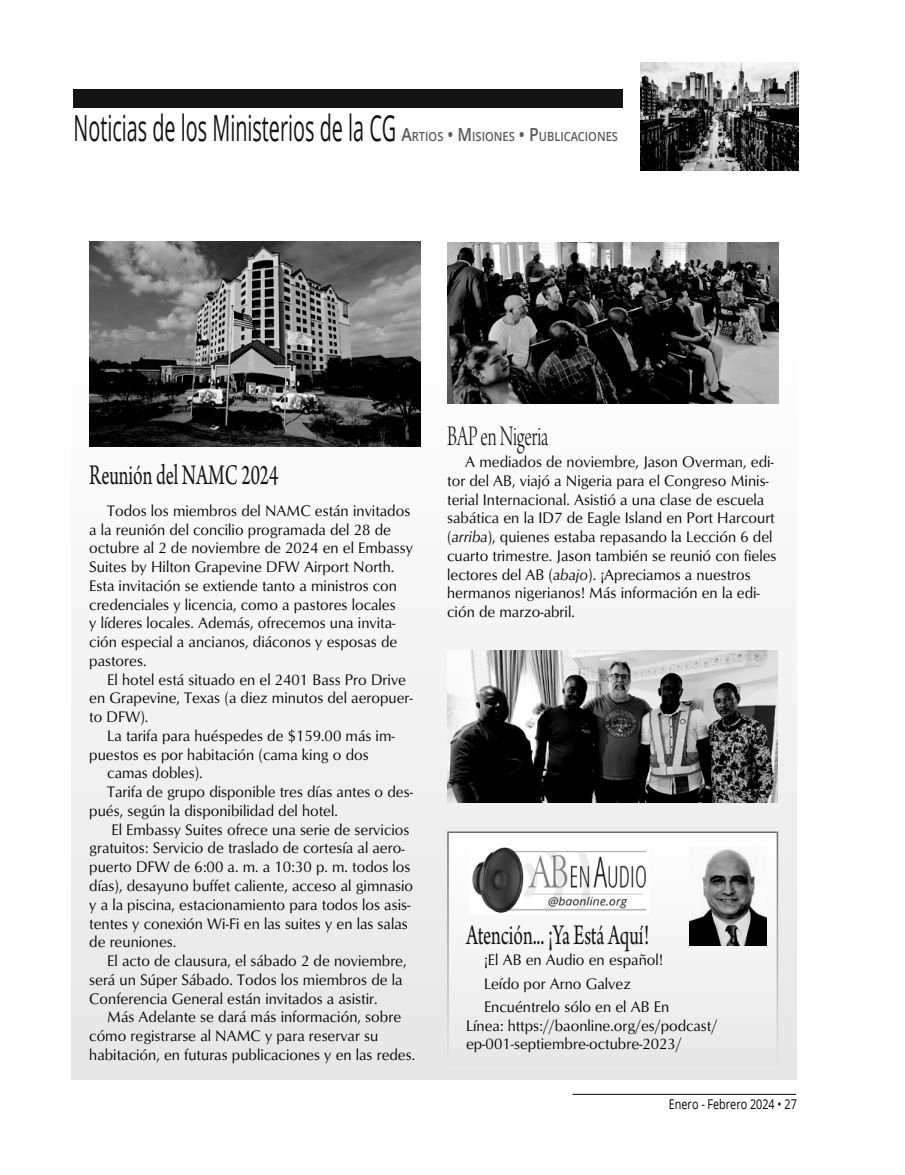
<style>
.page{position:relative;width:905px;height:1175px;background:#fff}
.page>*{position:absolute;margin:0;border:0;box-sizing:border-box;transform-origin:0 0}
.t1{font:36px "Open Sans";color:#131313;scale:.55 1}
.t2{font:30px "Arno Pro";letter-spacing:-.005em;color:#131313;scale:.65 1}
.t3{font:30px "Arno Pro Light Display";letter-spacing:-.005em;color:#131313;scale:.65 1}
.t4{font:15.75px/18.8px "Optimum";color:#000;scale:.96 1}
.t5{font:13.5px "Open Sans";color:#000;scale:.8 1}
.s1{font-weight:600;font-size:18px;color:#5a5a5a}
.s2{font-weight:600;font-size:12.6px;color:#5a5a5a}
.s3{font-style:italic}
</style>
<div class="page">
<hr style="left:572px;top:1094px;width:224px;height:1px;background:#000">
<div style="left:71px;top:168px;width:725px;height:911px;background:linear-gradient(to right,#f2f2f2,#f7f7f7)"></div>
<div style="left:73px;top:90px;width:550px;height:18px;background:#131313"></div>
<img style="left:640px;top:62px;width:158px;height:108px">
<img style="left:89px;top:241px;width:331px;height:206px">
<img style="left:447px;top:243px;width:331px;height:161px">
<img style="left:447px;top:650px;width:330px;height:152px">
<div style="left:447px;top:831px;width:331px;height:234px;background:linear-gradient(to bottom,#fff,#e8e8e8);border:2px solid #6e6e6e"></div>
<img style="left:469px;top:845px;width:180px;height:68px">
<img style="left:689px;top:847px;width:77px;height:98px">
<h1 class="t1" style="left:73px;top:103px;width:991px">Noticias de los Ministerios de la CG <span class="s1">A</span><span class="s2">RTIOS</span> <span class="s1">• M</span><span class="s2">ISIONES</span> <span class="s1">• P</span><span class="s2">UBLICACIONES</span></h1>
<h2 class="t2" style="left:89px;top:457px;width:292px">Reunión del NAMC 2024</h2>
<p class="t4" style="left:89px;top:500px;width:339px;text-indent:18px">Todos los miembros del NAMC están invitados a la reunión del concilio programada del 28 de octubre al 2 de noviembre de 2024 en el Embassy Suites by Hilton Grapevine DFW Airport North.<br>Esta invitación se extiende tanto a ministros con credenciales y licencia, como a pastores locales<br>y líderes locales. Además, ofrecemos una invita&shy;ción especial a ancianos, diáconos y esposas de pastores.</p>
<p class="t4" style="left:89px;top:669px;width:338px;text-indent:18px">El hotel está situado en el 2401 Bass Pro Drive en Grapevine, Texas (a diez minutos del aeropuer&shy;to DFW).</p>
<p class="t4" style="left:107px;top:725px;width:301px">La tarifa para huéspedes de $159.00 más im-</p>
<p class="t4" style="left:89px;top:744px;width:292px">puestos es por habitación (cama king o dos</p>
<p class="t4" style="left:107px;top:763px;width:101px">camas dobles).</p>
<p class="t4" style="left:107px;top:782px;width:320px">Tarifa de grupo disponible tres días antes o des-</p>
<p class="t4" style="left:89px;top:800px;width:260px">pués, según la disponibilidad del hotel.</p>
<p class="t4" style="left:111px;top:819px;width:312px">El Embassy Suites ofrece una serie de servicios</p>
<p class="t4" style="left:89px;top:838px;width:330px">gratuitos: Servicio de traslado de cortesía al aero-</p>
<p class="t4" style="left:89px;top:857px;width:336px">puerto DFW de 6:00 a. m. a 10:30 p. m. todos los</p>
<p class="t4" style="left:89px;top:875px;width:339px">días), desayuno buffet caliente, acceso al gimnasio</p>
<p class="t4" style="left:89px;top:894px;width:336px">y a la piscina, estacionamiento para todos los asis-</p>
<p class="t4" style="left:89px;top:913px;width:333px">tentes y conexión Wi-Fi en las suites y en las salas</p>
<p class="t4" style="left:89px;top:932px;width:92px">de reuniones.</p>
<p class="t4" style="left:107px;top:950px;width:313px">El acto de clausura, el sábado 2 de noviembre,</p>
<p class="t4" style="left:89px;top:969px;width:328px">será un Súper Sábado. Todos los miembros de la</p>
<p class="t4" style="left:89px;top:988px;width:302px">Conferencia General están invitados a asistir.</p>
<p class="t4" style="left:107px;top:1007px;width:307px">Más Adelante se dará más información, sobre</p>
<p class="t4" style="left:89px;top:1025px;width:302px">cómo registrarse al NAMC y para reservar su</p>
<p class="t4" style="left:89px;top:1044px;width:341px">habitación, en futuras publicaciones y en las redes.</p>
<h2 class="t3" style="left:447px;top:420px;width:157px">BAP en Nigeria</h2>
<p class="t4" style="left:447px;top:452px;width:344px;text-indent:18px">A mediados de noviembre, Jason Overman, edi&shy;tor del AB, viajó a Nigeria para el Congreso Minis&shy;terial Internacional. Asistió a una clase de escuela sabática en la ID7 de Eagle Island en Port Harcourt (<span class="s3">arriba</span>), quienes estaba repasando la Lección 6 del cuarto trimestre. Jason también se reunió con fieles lectores del AB (<span class="s3">abajo</span>). ¡Apreciamos a nuestros hermanos nigerianos! Más información en la edi&shy;ción de marzo-abril.</p>
<h2 class="t2" style="left:466px;top:917px;width:283px">Atención... ¡Ya Está Aquí!</h2>
<p class="t4" style="left:484px;top:948px;width:194px;line-height:23.2px">¡El AB en Audio en español!<br>Leído por Arno Galvez<br>Encuéntrelo sólo en el AB En</p>
<p class="t4" style="left:466px;top:1015px;width:263px">Línea: https://baonline.org/es/podcast/ ep-001-septiembre-octubre-2023/</p>
<p class="t5" style="left:669px;top:1095px;width:161px">Enero - Febrero 2024 • 27</p>
</div>
